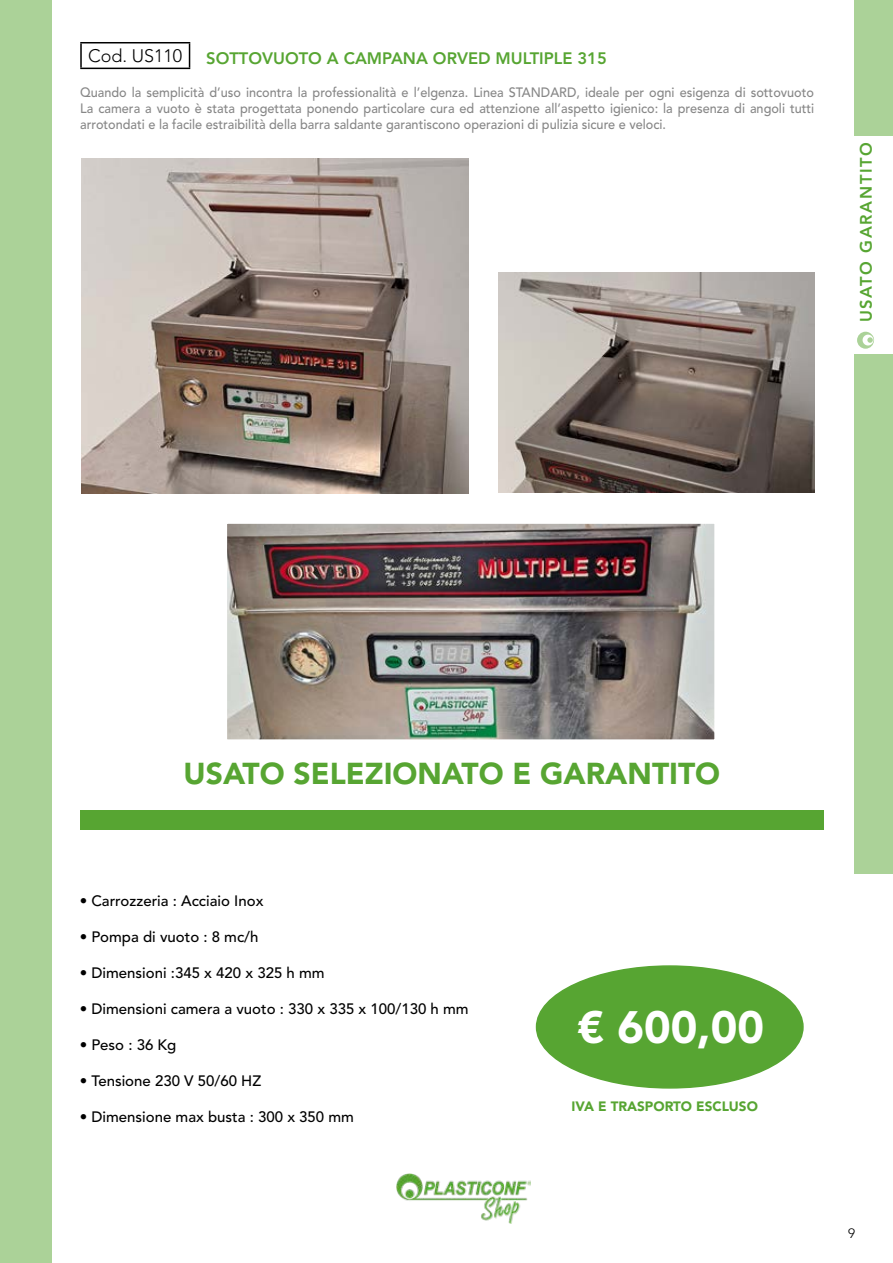
<style>
.page{position:relative;width:893px;height:1263px;background:#fff}
.page>*{position:absolute;margin:0;border:0;box-sizing:border-box;transform-origin:0 0}
.t1{font:900 45px "Avenir LT Std";color:#fff}
.t2{font:900 30px "Avenir LT Std";color:#57a532}
.t3{font:300 18px "Avenir LT Std";color:#000}
.t4{font:800 16.5px "Avenir LT Std";color:#57a532}
.t5{font:800 16.5px "Avenir LT Std";letter-spacing:.1em;color:#57a532}
.t6{font:500 15px "Avenir LT Std";color:#000}
.t7{font:500 13.5px/16.2px "Avenir LT Std";color:#878787;text-align:justify;scale:.94 1}
.t8{font:900 13.5px "Avenir LT Std";color:#57a532}
.t9{font:300 13.5px "Avenir LT Std";color:#000}
</style>
<div class="page">
<div style="left:855px;top:354px;width:38px;height:519px;background:#abd298"></div>
<div style="left:855px;top:0;width:38px;height:136px;background:#abd298"></div>
<svg style="left:857px;top:332px;width:17px;height:17px"></svg>
<div style="left:0;top:0;width:51px;height:1263px;background:#abd298"></div>
<img style="left:396px;top:1173px;width:135px;height:51px">
<img style="left:81px;top:159px;width:387px;height:334px">
<img style="left:499px;top:272px;width:315px;height:220px">
<img style="left:228px;top:525px;width:485px;height:213px">
<div style="left:221px;top:518px;width:499px;height:227px;border:6px solid #fff"></div>
<div style="left:80px;top:810px;width:744px;height:19px;background:#57a532"></div>
<div style="left:536px;top:966px;width:267px;height:122px;background:#57a532;border-radius:50%"></div>
<hr style="left:80px;top:42px;width:110px;height:1px;background:#000">
<hr style="left:80px;top:43px;width:2px;height:25px;background:#000">
<svg style="left:189px;top:43px;width:1px;height:25px"></svg>
<hr style="left:80px;top:68px;width:110px;height:1px;background:#000">
<h3 class="t3" style="left:88px;top:46px;width:96px">Cod. US110</h3>
<p class="t4" style="left:206px;top:48px;width:402px">SOTTOVUOTO A CAMPANA ORVED MULTIPLE 315</p>
<p class="t7" style="left:80px;top:84px;width:782px">Quando la semplicità d’uso incontra la professionalità e l’elgenza. Linea STANDARD, ideale per ogni esigenza di sottovuoto La camera a vuoto è stata progettata ponendo particolare cura ed attenzione all’aspetto igienico: la presenza di angoli tutti arrotondati e la facile estraibilità della barra saldante garantiscono operazioni di pulizia sicure e veloci.</p>
<p class="t5" style="left:856px;top:322px;width:182px;rotate:-90deg">USATO GARANTITO</p>
<h2 class="t2" style="left:184px;top:756px;width:538px">USATO SELEZIONATO E GARANTITO</h2>
<p class="t6" style="left:80px;top:892px;width:185px">• Carrozzeria : Acciaio Inox</p>
<p class="t6" style="left:80px;top:928px;width:180px">• Pompa di vuoto : 8 mc/h</p>
<p class="t6" style="left:80px;top:964px;width:246px">• Dimensioni :345 x 420 x 325 h mm</p>
<p class="t6" style="left:80px;top:1000px;width:390px">• Dimensioni camera a vuoto : 330 x 335 x 100/130 h mm</p>
<p class="t6" style="left:80px;top:1036px;width:98px">• Peso : 36 Kg</p>
<p class="t6" style="left:80px;top:1072px;width:183px">• Tensione 230 V 50/60 HZ</p>
<p class="t6" style="left:80px;top:1108px;width:276px">• Dimensione max busta : 300 x 350 mm</p>
<h1 class="t1" style="left:578px;top:1000px;width:188px">€ 600,00</h1>
<p class="t8" style="left:571px;top:1098px;width:188px">IVA E TRASPORTO ESCLUSO</p>
<p class="t9" style="left:848px;top:1225px;width:9px">9</p>
</div>
